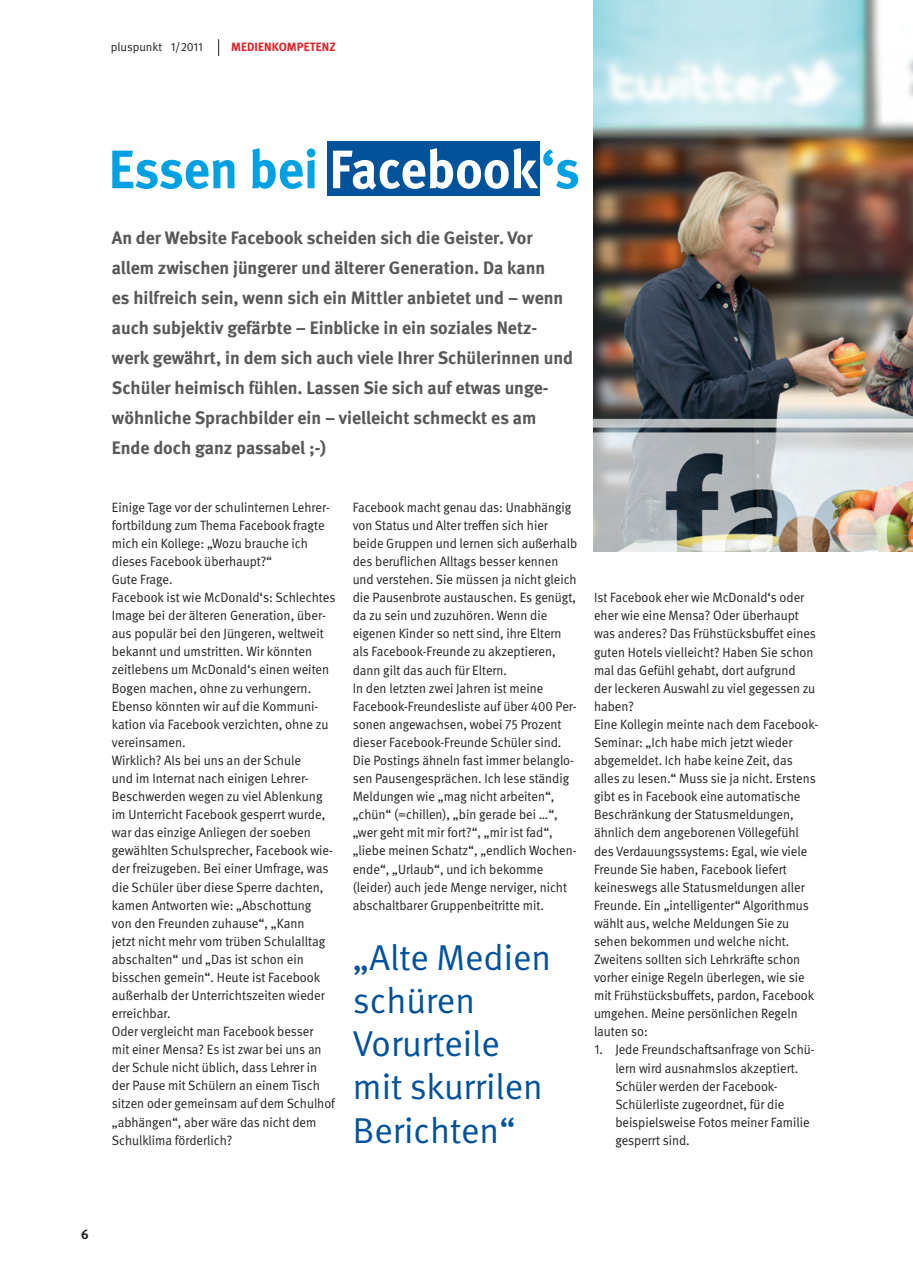
<style>
.page{position:relative;width:913px;height:1283px;background:#fff}
.page>*{position:absolute;margin:0;border:0;box-sizing:border-box;transform-origin:0 0}
.t1{font:700 54px "DGUV Meta";color:#00a1e3;scale:.96 1}
.t2{font:36px/43.2px "DGUV Meta";color:#01519b}
.t3{font:700 18px/30px "DGUV Meta";color:#57585a}
.t4{font:13.5px/18.1px "DGUV Meta";color:#231f20;scale:.95 1}
.t5{font:700 13.5px "DGUV Meta";color:#231f20}
.t6{font:12px "DGUV Meta";letter-spacing:-.005em;color:#231f20}
.t7{font:700 12px "DGUV Meta";letter-spacing:.01em;color:#da2128}
.s1{color:#fff}
</style>
<div class="page">
<img style="left:593px;top:0;width:319px;height:551px">
<div style="left:328px;top:142px;width:212px;height:54px;background:#01519b"></div>
<svg style="left:218px;top:39px;width:1px;height:17px"></svg>
<p class="t6" style="left:111px;top:42px;width:93px">pluspunkt 1/2011</p>
<p class="t7" style="left:231px;top:42px;width:106px">MEDIENKOMPETENZ</p>
<h1 class="t1" style="left:109px;top:149px;width:492px">Essen bei <span class="s1">Facebook</span> ‘s</h1>
<p class="t3" style="left:112px;top:224px;width:462px">An der Website Facebook scheiden sich die Geister. Vor allem zwischen jüngerer und älterer Generation. Da kann<br>es hilfreich sein, wenn sich ein Mittler anbietet und – wenn auch subjektiv gefärbte – Einblicke in ein soziales Netz&shy;werk gewährt, in dem sich auch viele Ihrer Schülerinnen und Schüler heimisch fühlen. Lassen Sie sich auf etwas unge&shy;wöhnliche Sprachbilder ein – vielleicht schmeckt es am Ende doch ganz passabel ;-)</p>
<p class="t4" style="left:112px;top:499px;width:237px">Einige Tage vor der schulinternen Lehrer&shy;fortbildung zum Thema Facebook fragte mich ein Kollege: „Wozu brauche ich dieses Facebook überhaupt?“<br>Gute Frage.<br>Facebook ist wie McDonald‘s: Schlechtes Image bei der älteren Generation, über&shy;aus populär bei den Jüngeren, weltweit bekannt und umstritten. Wir könnten zeitlebens um McDonald‘s einen weiten Bogen machen, ohne zu verhungern.<br>Ebenso könnten wir auf die Kommuni&shy;kation via Facebook verzichten, ohne zu vereinsamen.<br>Wirklich? Als bei uns an der Schule<br>und im Internat nach einigen Lehrer-Beschwerden wegen zu viel Ablenkung im Unterricht Facebook gesperrt wurde, war das einzige Anliegen der soeben gewählten Schulsprecher, Facebook wie&shy;der freizugeben. Bei einer Umfrage, was die Schüler über diese Sperre dachten, kamen Antworten wie: „Abschottung<br>von den Freunden zuhause“, „Kann<br>jetzt nicht mehr vom trüben Schulalltag abschalten“ und „Das ist schon ein bisschen gemein“. Heute ist Facebook außerhalb der Unterrichtszeiten wieder erreichbar.<br>Oder vergleicht man Facebook besser<br>mit einer Mensa? Es ist zwar bei uns an der Schule nicht üblich, dass Lehrer in der Pause mit Schülern an einem Tisch sitzen oder gemeinsam auf dem Schulhof „abhängen“, aber wäre das nicht dem Schulklima förderlich?</p>
<p class="t4" style="left:353px;top:499px;width:238px">Facebook macht genau das: Unabhängig von Status und Alter treffen sich hier beide Gruppen und lernen sich außerhalb des beruflichen Alltags besser kennen und verstehen. Sie müssen ja nicht gleich die Pausenbrote austauschen. Es genügt, da zu sein und zuzuhören. Wenn die eigenen Kinder so nett sind, ihre Eltern als Facebook-Freunde zu akzeptieren, dann gilt das auch für Eltern.<br>In den letzten zwei Jahren ist meine Facebook-Freundesliste auf über 400 Per&shy;sonen angewachsen, wobei 75 Prozent dieser Facebook-Freunde Schüler sind.<br>Die Postings ähneln fast immer belanglo&shy;sen Pausengesprächen. Ich lese ständig Meldungen wie „mag nicht arbeiten“, „chün“ (=chillen), „bin gerade bei …“, „wer geht mit mir fort?“, „mir ist fad“, „liebe meinen Schatz“, „endlich Wochen&shy;ende“, „Urlaub“, und ich bekomme (leider) auch jede Menge nerviger, nicht abschaltbarer Gruppenbeitritte mit.</p>
<h2 class="t2" style="left:353px;top:938px;width:200px">„Alte Medien schüren<br>Vorurteile mit skurrilen<br>Berichten“</h2>
<p class="t4" style="left:594px;top:589px;width:237px">Ist Facebook eher wie McDonald‘s oder eher wie eine Mensa? Oder überhaupt was anderes? Das Frühstücksbuffet eines guten Hotels vielleicht? Haben Sie schon mal das Gefühl gehabt, dort aufgrund<br>der leckeren Auswahl zu viel gegessen zu haben?<br>Eine Kollegin meinte nach dem Facebook-Seminar: „Ich habe mich jetzt wieder abgemeldet. Ich habe keine Zeit, das alles zu lesen.“ Muss sie ja nicht. Erstens gibt es in Facebook eine automatische Beschränkung der Statusmeldungen, ähnlich dem angeborenen Völlegefühl des Verdauungssystems: Egal, wie viele Freunde Sie haben, Facebook liefert keineswegs alle Statusmeldungen aller Freunde. Ein „intelligenter“ Algorithmus wählt aus, welche Meldungen Sie zu sehen bekommen und welche nicht.<br>Zweitens sollten sich Lehrkräfte schon vorher einige Regeln überlegen, wie sie mit Frühstücksbuffets, pardon, Facebook umgehen. Meine persönlichen Regeln lauten so:</p>
<p class="t4" style="left:615px;top:1041px;width:211px">Jede Freundschaftsanfrage von Schü&shy;lern wird ausnahmslos akzeptiert.<br>Schüler werden der Facebook-<br>Schülerliste zugeordnet, für die beispielsweise Fotos meiner Familie gesperrt sind.</p>
<p class="t4" style="left:594px;top:1041px;width:10px">1.</p>
<p class="t5" style="left:81px;top:1229px;width:9px">6</p>
</div>
